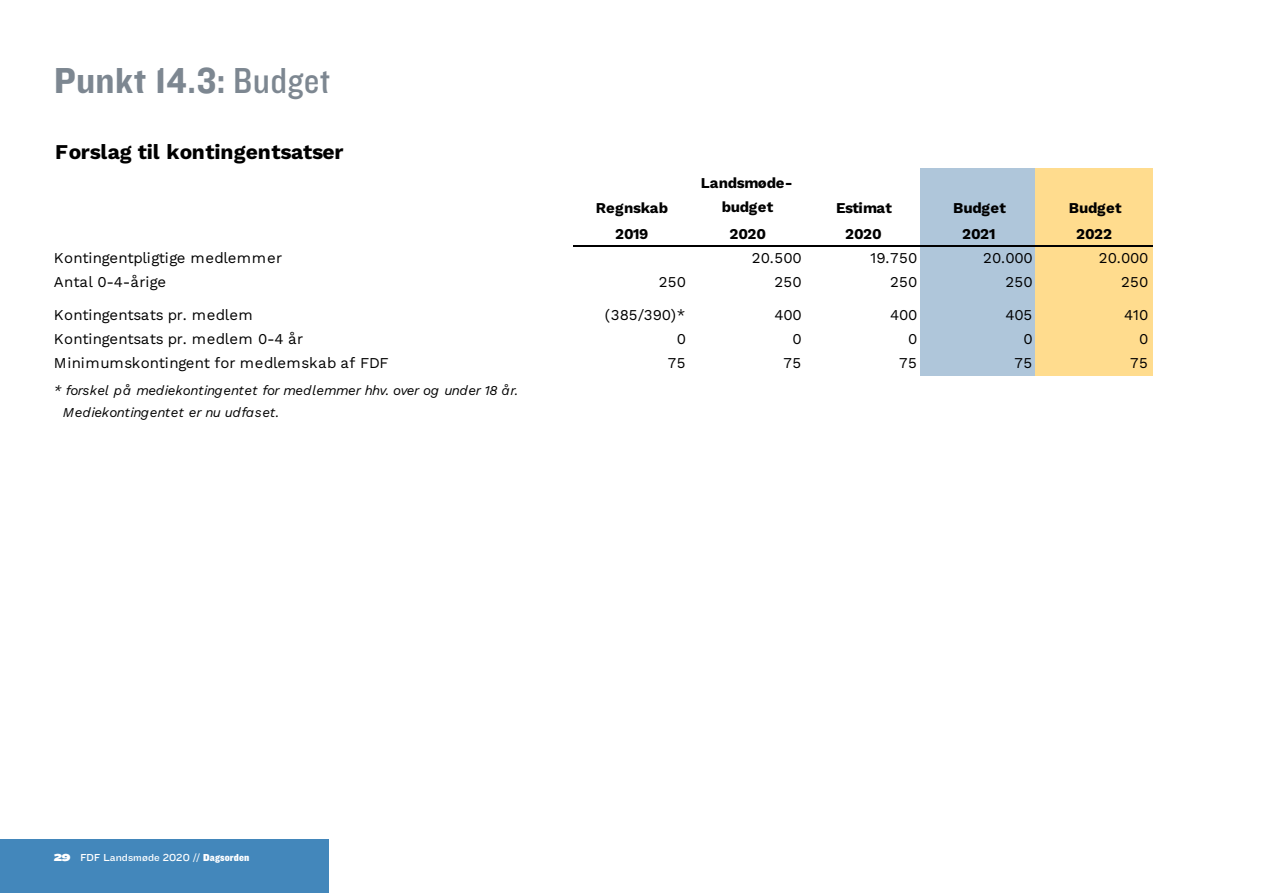
<style>
.page{position:relative;width:1263px;height:893px;background:#fff}
.page>*{position:absolute;margin:0;border:0;box-sizing:border-box;transform-origin:0 0}
.t1{font:37.5px "Knockout 51 Middleweight";letter-spacing:.01em;color:#7d8791}
.t2{font:700 21px "Work Sans";letter-spacing:-.01em;color:#000}
.t3{font:15px "Work Sans";letter-spacing:.005em;color:#000}
.t4{font:700 15px "Work Sans";color:#000}
.t5{font:15px "Work Sans";letter-spacing:-.02em;color:#000}
.t6{font:700 15px/24px "Work Sans";letter-spacing:-.02em;color:#000;text-align:center}
.t7{font:700 15px "Work Sans";letter-spacing:-.03em;color:#000}
.t8{font:italic 13.5px/22.5px "Work Sans";letter-spacing:-.015em;color:#000}
.t9{font:10.5px "Knockout 32 Junior Cruisewt";letter-spacing:.005em;color:#fff}
.s1{font-family:"Knockout 30 Junior Welterwt"}
.s2{font-family:"Knockout 94 Ultmt Sumo"}
.s3{font-family:"Knockout 71 Full Middlewt"}
</style>
<div class="page">
<div style="left:0;top:839px;width:328px;height:54px;background:#4387bb"></div>
<div style="left:920px;top:168px;width:117px;height:207px;background:#afc6da"></div>
<div style="left:1036px;top:168px;width:117px;height:207px;background:#ffdc8e"></div>
<hr style="left:573px;top:245px;width:580px;height:1px;background:#000">
<h1 class="t1" style="left:54px;top:55px;width:278px">Punkt 14.3: <span class="s1">Budget</span></h1>
<h2 class="t2" style="left:55px;top:136px;width:290px">Forslag til kontingentsatser</h2>
<p class="t4" style="left:596px;top:197px;width:74px">Regnskab</p>
<p class="t6" style="left:701px;top:170px;width:93px">Landsmøde&shy;budget</p>
<p class="t7" style="left:836px;top:197px;width:58px">Estimat</p>
<p class="t4" style="left:953px;top:197px;width:55px">Budget</p>
<p class="t4" style="left:1069px;top:197px;width:55px">Budget</p>
<p class="t4" style="left:615px;top:222px;width:35px">2019</p>
<p class="t4" style="left:729px;top:222px;width:38px">2020</p>
<p class="t4" style="left:845px;top:222px;width:38px">2020</p>
<p class="t4" style="left:962px;top:222px;width:35px">2021</p>
<p class="t4" style="left:1076px;top:222px;width:37px">2022</p>
<p class="t3" style="left:54px;top:246px;width:230px">Kontingentpligtige medlemmer</p>
<p class="t3" style="left:752px;top:246px;width:51px">20.500</p>
<p class="t3" style="left:870px;top:246px;width:48px">19.750</p>
<p class="t3" style="left:983px;top:246px;width:51px">20.000</p>
<p class="t3" style="left:1099px;top:246px;width:51px">20.000</p>
<p class="t3" style="left:54px;top:270px;width:114px">Antal 0-4-årige</p>
<p class="t3" style="left:659px;top:270px;width:29px">250</p>
<p class="t3" style="left:774px;top:270px;width:29px">250</p>
<p class="t3" style="left:890px;top:270px;width:29px">250</p>
<p class="t3" style="left:1006px;top:270px;width:29px">250</p>
<p class="t3" style="left:1121px;top:270px;width:29px">250</p>
<p class="t5" style="left:54px;top:303px;width:200px">Kontingentsats pr. medlem</p>
<p class="t3" style="left:605px;top:303px;width:82px">(385/390)*</p>
<p class="t3" style="left:774px;top:303px;width:29px">400</p>
<p class="t3" style="left:890px;top:303px;width:29px">400</p>
<p class="t3" style="left:1006px;top:303px;width:28px">405</p>
<p class="t3" style="left:1124px;top:303px;width:26px">410</p>
<p class="t3" style="left:54px;top:327px;width:251px">Kontingentsats pr. medlem 0-4 år</p>
<p class="t3" style="left:677px;top:327px;width:11px">0</p>
<p class="t3" style="left:792px;top:327px;width:11px">0</p>
<p class="t3" style="left:908px;top:327px;width:11px">0</p>
<p class="t3" style="left:1024px;top:327px;width:11px">0</p>
<p class="t3" style="left:1139px;top:327px;width:11px">0</p>
<p class="t3" style="left:54px;top:351px;width:336px">Minimumskontingent for medlemskab af FDF</p>
<p class="t3" style="left:668px;top:351px;width:19px">75</p>
<p class="t3" style="left:783px;top:351px;width:19px">75</p>
<p class="t3" style="left:899px;top:351px;width:19px">75</p>
<p class="t3" style="left:1015px;top:351px;width:19px">75</p>
<p class="t3" style="left:1130px;top:351px;width:19px">75</p>
<p class="t8" style="left:63px;top:378px;width:457px;text-indent:-9px">* forskel på mediekontingentet for medlemmer hhv. over og under 18 år.<br>Mediekontingentet er nu udfaset.</p>
<p class="t9" style="left:54px;top:850px;width:197px"><span class="s2">29</span> FDF Landsmøde 2020 // <span class="s3">Dagsorden</span></p>
</div>
